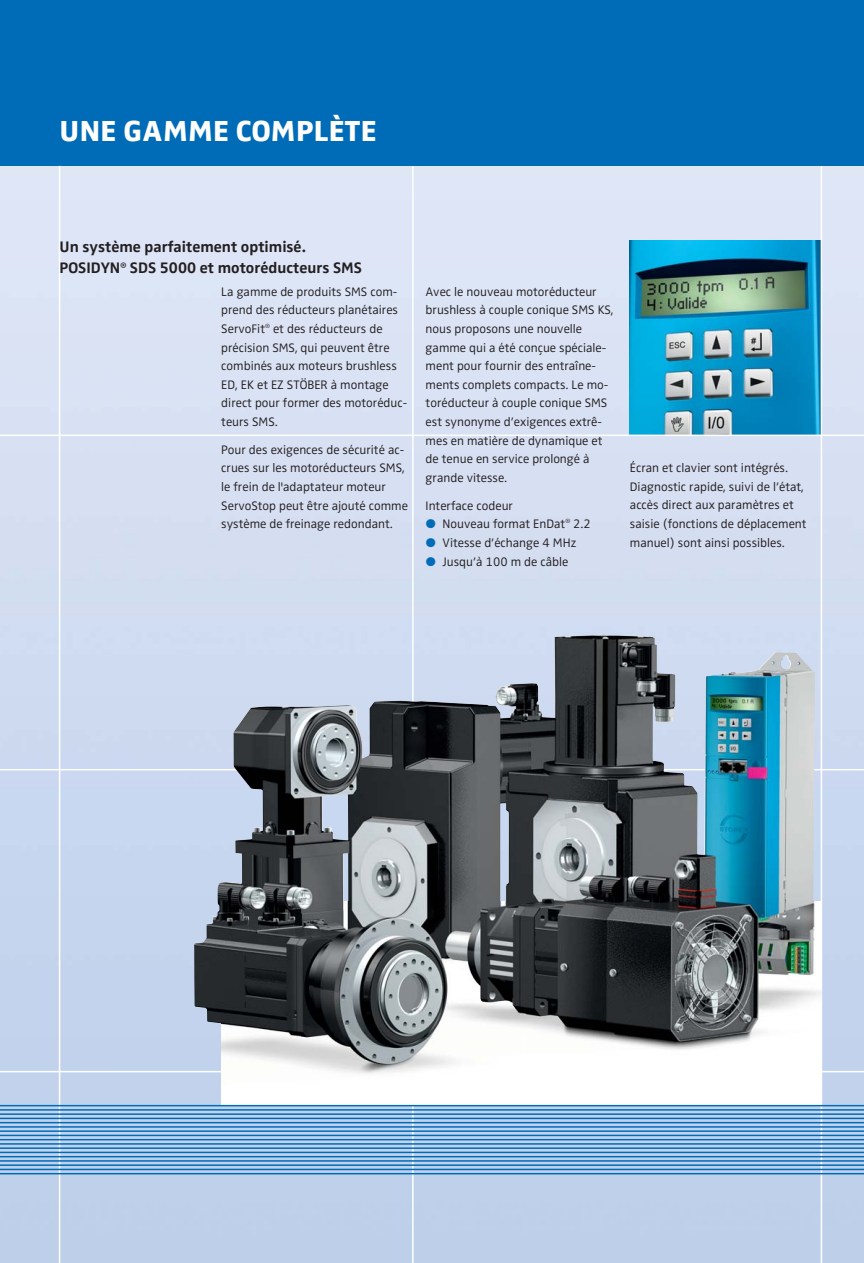
<style>
.page{position:relative;width:864px;height:1263px;background:#fff}
.page>*{position:absolute;margin:0;border:0;box-sizing:border-box;transform-origin:0 0}
.t1{font:800 30px "Zwo";letter-spacing:.01em;color:#fff}
.t2{font:700 15.75px/21.5px "Zwo";color:#231f20}
.t3{font:300 12.75px/18.6px "Zwo";color:#231f20}
.s1{font-family:"European Pi Three";font-weight:400;color:#006cb7}
</style>
<div class="page">
<img style="left:0;top:166px;width:863px;height:1097px">
<img style="left:629px;top:240px;width:191px;height:195px">
<hr style="left:0;top:435px;width:863px;height:1px;background:#fff">
<hr style="left:820px;top:166px;width:1px;height:1097px;background:#fff">
<hr style="left:412px;top:166px;width:1px;height:1097px;background:#fff">
<div style="left:0;top:0;width:863px;height:166px;background:#006cb7"></div>
<hr style="left:0;top:769px;width:863px;height:1px;background:#fff">
<hr style="left:0;top:1071px;width:863px;height:1px;background:#fff">
<img style="left:221px;top:901px;width:600px;height:204px">
<img style="left:194px;top:683px;width:618px;height:382px">
<hr style="left:59px;top:166px;width:1px;height:1097px;background:#fff">
<hr style="left:0;top:1105px;width:863px;height:1px;background:#006cb7">
<hr style="left:0;top:1109px;width:863px;height:2px;background:#006cb7">
<hr style="left:0;top:1113px;width:863px;height:2px;background:#006cb7">
<hr style="left:0;top:1118px;width:863px;height:1px;background:#006cb7">
<hr style="left:0;top:1122px;width:863px;height:1px;background:#006cb7">
<hr style="left:0;top:1126px;width:863px;height:2px;background:#006cb7">
<hr style="left:0;top:1130px;width:863px;height:2px;background:#006cb7">
<hr style="left:0;top:1135px;width:863px;height:1px;background:#006cb7">
<hr style="left:0;top:1139px;width:863px;height:1px;background:#006cb7">
<hr style="left:0;top:1143px;width:863px;height:2px;background:#006cb7">
<hr style="left:0;top:1147px;width:863px;height:2px;background:#006cb7">
<hr style="left:0;top:1152px;width:863px;height:1px;background:#006cb7">
<hr style="left:0;top:1156px;width:863px;height:1px;background:#006cb7">
<hr style="left:0;top:1160px;width:863px;height:2px;background:#006cb7">
<hr style="left:0;top:1164px;width:863px;height:2px;background:#006cb7">
<hr style="left:0;top:1169px;width:863px;height:1px;background:#006cb7">
<hr style="left:0;top:1173px;width:863px;height:1px;background:#006cb7">
<h1 class="t1" style="left:60px;top:120px;width:318px">UNE GAMME COMPLÈTE</h1>
<p class="t2" style="left:60px;top:237px;width:304px">Un système parfaitement optimisé.<br>POSIDYN<sup>®</sup> SDS 5000 et motoréducteurs SMS</p>
<p class="t3" style="left:221px;top:283px;width:187px">La gamme de produits SMS com&shy;prend des réducteurs planétaires<br>ServoFit<sup>®</sup> et des réducteurs de précision SMS, qui peuvent être combinés aux moteurs brushless<br>ED, EK et EZ STÖBER à montage direct pour former des motoréduc&shy;teurs SMS.</p>
<p class="t3" style="left:221px;top:441px;width:188px">Pour des exigences de sécurité ac&shy;crues sur les motoréducteurs SMS, le frein de l'adaptateur moteur ServoStop peut être ajouté comme système de freinage redondant.</p>
<p class="t3" style="left:425px;top:283px;width:189px">Avec le nouveau motoréducteur brushless à couple conique SMS KS, nous proposons une nouvelle gamme qui a été conçue spéciale&shy;ment pour fournir des entraîne&shy;ments complets compacts. Le mo - to réducteur à couple conique SMS est synonyme d’exigences extrê&shy;mes en matière de dynamique et de tenue en service prolongé à grande vitesse.</p>
<p class="t3" style="left:425px;top:497px;width:89px">Interface codeur</p>
<p class="t3" style="left:425px;top:516px;width:167px"><span class="s1">-</span> Nouveau format EnDat<sup>®</sup> 2.2</p>
<p class="t3" style="left:425px;top:534px;width:152px"><span class="s1">-</span> Vitesse d’échange 4 MHz</p>
<p class="t3" style="left:425px;top:553px;width:144px"><span class="s1">-</span> Jusqu’à 100 m de câble</p>
<p class="t3" style="left:629px;top:460px;width:178px">Écran et clavier sont intégrés.<br>Diagnostic rapide, suivi de l’état, accès direct aux paramètres et saisie (fonctions de déplacement manuel) sont ainsi possibles.</p>
</div>
